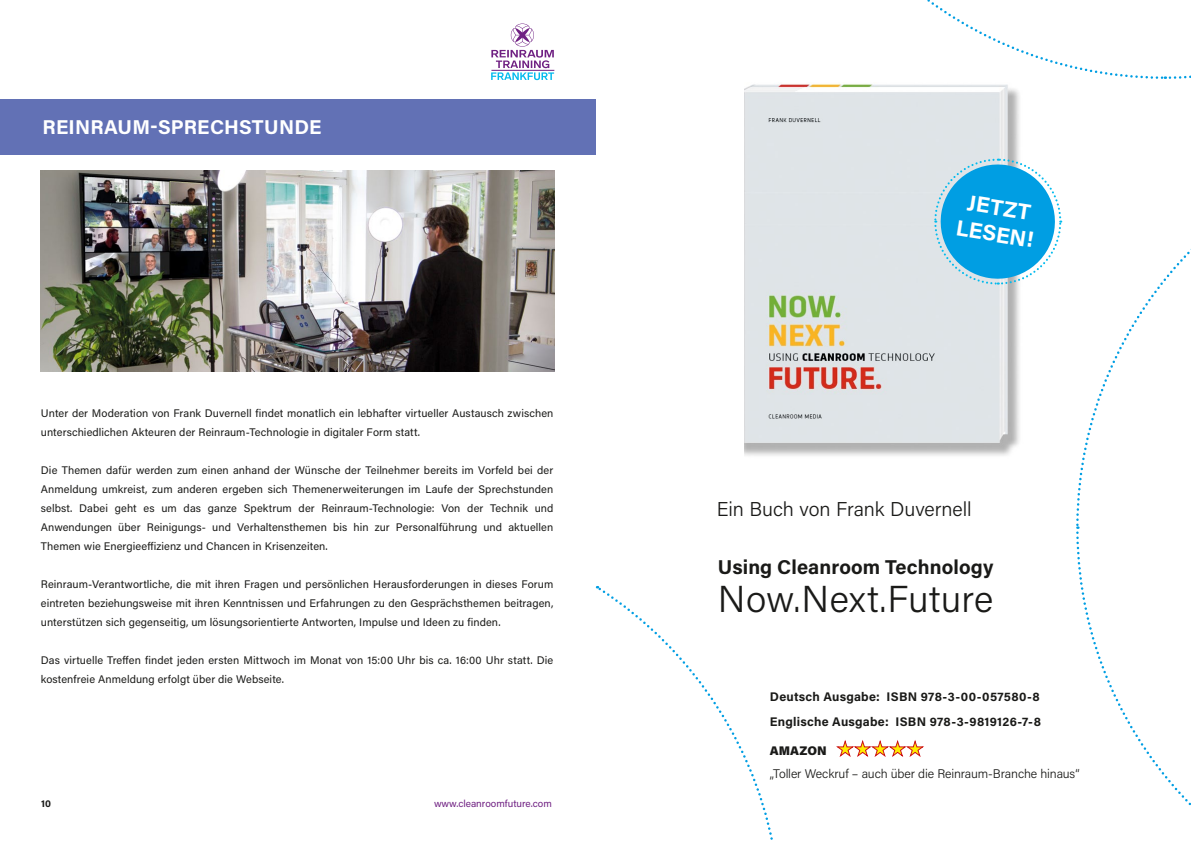
<style>
.page{position:relative;width:1191px;height:842px;background:#fff}
.page>*{position:absolute;margin:0;border:0;box-sizing:border-box;transform-origin:0 0}
.t1{font:300 37.5px "Acumin Pro";letter-spacing:.005em;color:#1a1a18}
.t2{font:700 22.1px/26.6px "Acumin Pro";color:#fff;text-align:center}
.t3{font:300 20px "Acumin Pro";color:#1a1a18}
.t4{font:700 20px "Acumin Pro";letter-spacing:.005em;color:#1a1a18}
.t5{font:700 20px "Acumin Pro";letter-spacing:.01em;color:#fff}
.t6{font:700 12.5px/25px "Acumin Pro";letter-spacing:.02em;color:#1a1a18}
.t7{font:300 12.5px "Acumin Pro";letter-spacing:-.01em;color:#1a1a18}
.t8{font:900 12.5px "Acumin Pro";color:#1a1a18}
.t9{font:11px/19px "Acumin Pro";letter-spacing:.01em;color:#1a1a18}
.t10{font:10px "Acumin Pro";color:#6f2082}
.t11{font:700 10px "Acumin Pro";color:#1a1a18}
</style>
<div class="page">
<svg style="left:927px;top:0;width:264px;height:79px"></svg>
<svg style="left:837px;top:741px;width:86px;height:15px"></svg>
<img style="left:744px;top:58px;width:284px;height:398px">
<svg style="left:933px;top:158px;width:129px;height:128px;background:#55bbe8"></svg>
<svg style="left:1076px;top:249px;width:115px;height:277px"></svg>
<svg style="left:1076px;top:526px;width:115px;height:280px"></svg>
<svg style="left:595px;top:586px;width:178px;height:254px"></svg>
<svg style="left:491px;top:24px;width:63px;height:56px"></svg>
<img style="left:41px;top:170px;width:513px;height:201px">
<div style="left:578px;top:787px;width:151px;height:55px;background:#fff"></div>
<div style="left:1110px;top:787px;width:53px;height:55px;background:#fff"></div>
<div style="left:0;top:99px;width:595px;height:56px;background:#6271b5"></div>
<h3 class="t5" style="left:43px;top:113px;width:281px">REINRAUM-SPRECHSTUNDE</h3>
<p class="t9" style="left:41px;top:403px;width:514px">Unter der Moderation von Frank Duvernell findet monatlich ein lebhafter virtueller Austausch zwischen unterschiedlichen Akteuren der Reinraum-Technologie in digitaler Form statt.</p>
<p class="t9" style="left:41px;top:460px;width:514px;text-align:justify">Die Themen dafür werden zum einen anhand der Wünsche der Teilnehmer bereits im Vorfeld bei der Anmeldung umkreist, zum anderen ergeben sich Themenerweiterungen im Laufe der Sprechstunden selbst. Dabei geht es um das ganze Spektrum der Reinraum-Technologie: Von der Technik und Anwendungen über Reinigungs- und Verhaltensthemen bis hin zur Personalführung und aktuellen Themen wie Energieeffizienz und Chancen in Krisenzeiten.</p>
<p class="t9" style="left:41px;top:574px;width:514px;text-align:justify">Reinraum-Verantwortliche, die mit ihren Fragen und persönlichen Herausforderungen in dieses Forum eintreten beziehungsweise mit ihren Kenntnissen und Erfahrungen zu den Gesprächsthemen beitragen, unterstützen sich gegenseitig, um lösungsorientierte Antworten, Impulse und Ideen zu finden.</p>
<p class="t9" style="left:41px;top:650px;width:514px">Das virtuelle Treffen findet jeden ersten Mittwoch im Monat von 15:00 Uhr bis ca. 16:00 Uhr statt. Die kostenfreie Anmeldung erfolgt über die Webseite.</p>
<p class="t11" style="left:41px;top:796px;width:11px">10</p>
<p class="t10" style="left:434px;top:796px;width:119px">www.cleanroomfuture.com</p>
<h2 class="t2" style="left:962px;top:187px;width:80px;rotate:9deg">JETZT<br>LESEN!</h2>
<h3 class="t3" style="left:716px;top:495px;width:256px">Ein Buch von Frank Duvernell</h3>
<h3 class="t4" style="left:718px;top:553px;width:277px">Using Cleanroom Technology</h3>
<h1 class="t1" style="left:718px;top:573px;width:277px">Now.Next.Future</h1>
<p class="t6" style="left:770px;top:684px;width:273px">Deutsch Ausgabe: ISBN 978-3-00-057580-8<br>Englische Ausgabe: ISBN 978-3-9819126-7-8</p>
<p class="t8" style="left:770px;top:741px;width:58px">AMAZON</p>
<p class="t7" style="left:770px;top:765px;width:311px">„Toller Weckruf – auch über die Reinraum-Branche hinaus“</p>
</div>
